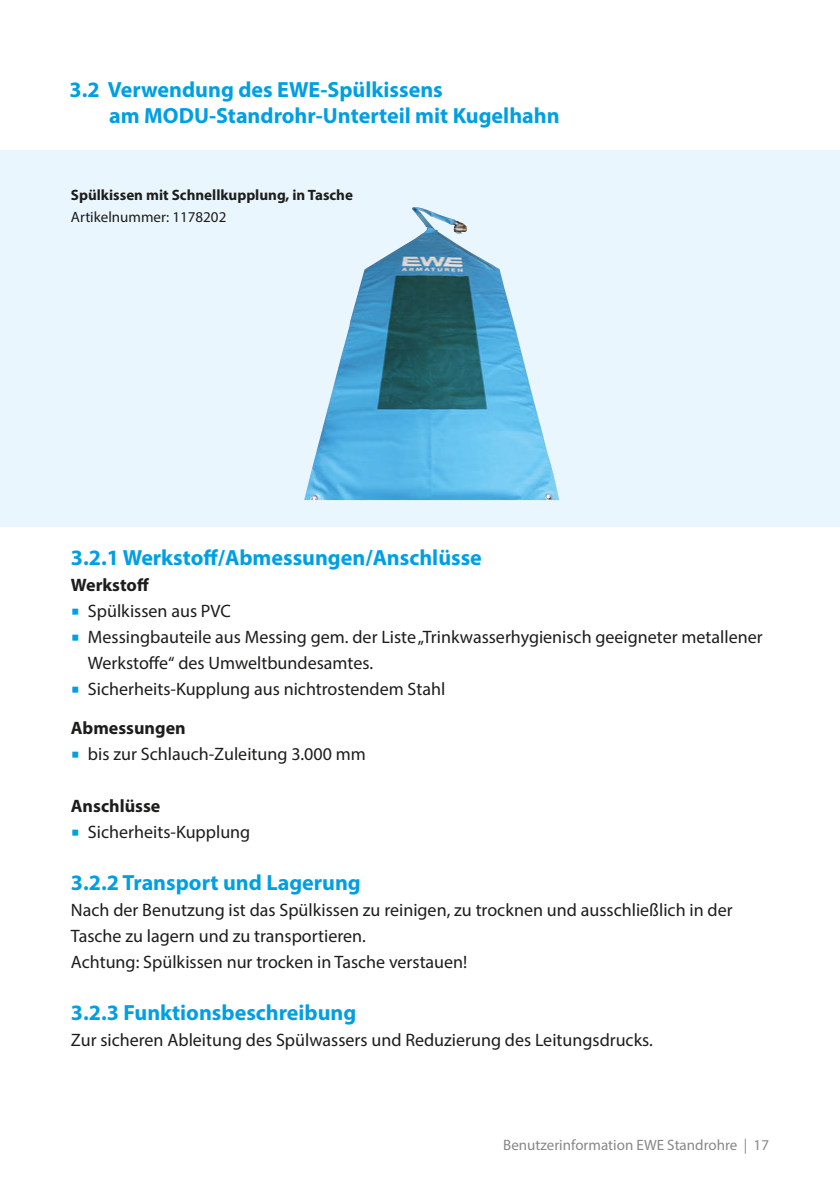
<style>
.page{position:relative;width:840px;height:1191px;background:#fff}
.page>*{position:absolute;margin:0;border:0;box-sizing:border-box;transform-origin:0 0}
.HL2_11_13pt{font:700 22px/26px "Myriad Pro";color:#009fe3}
.Fließtext_9_13pt{font:18px/26px "Myriad Pro";color:#1d1d1b}
.Zwischenheadline_sch{font:700 18px "Myriad Pro";color:#1d1d1b}
.HL2_11_13pt-2{font:700 18px "Myriad Pro";color:#1d1d1b}
.Beschriftungen_7_5_1{font:700 15px "Myriad Pro";color:#1d1d1b}
.t1{font:15px "Myriad Pro";color:#878787}
.Beschriftungen_7_5_1-2{font:15px "Myriad Pro";color:#1d1d1b}
</style>
<div class="page">
<div style="left:0;top:150px;width:839px;height:376px;background:#eaf6fe"></div>
<img style="left:304px;top:207px;width:255px;height:293px">
<p class="HL2_11_13pt" style="left:109px;top:76px;width:451px;text-indent:-40px">3.2 Verwendung des EWE-Spülkissens<br>am MODU-Standrohr-Unterteil mit Kugelhahn</p>
<p class="Beschriftungen_7_5_1" style="left:71px;top:185px;width:283px">Spülkissen mit Schnellkupplung, in Tasche</p>
<p class="Beschriftungen_7_5_1-2" style="left:71px;top:207px;width:157px">Artikelnummer: 1178202</p>
<p class="HL2_11_13pt" style="left:71px;top:544px;width:412px">3.2.1 Werkstoff/Abmessungen/Anschlüsse</p>
<p class="HL2_11_13pt-2" style="left:71px;top:573px;width:79px">Werkstoff</p>
<p class="Fließtext_9_13pt" style="left:88px;top:598px;width:144px">Spülkissen aus PVC</p>
<p class="Fließtext_9_13pt" style="left:88px;top:624px;width:675px">Messingbauteile aus Messing gem. der Liste „Trinkwasserhygienisch geeigneter metallener<br>Werkstoffe“ des Umweltbundesamtes.</p>
<p class="Fließtext_9_13pt" style="left:88px;top:676px;width:358px">Sicherheits-Kupplung aus nichtrostendem Stahl</p>
<p class="Zwischenheadline_sch" style="left:71px;top:716px;width:116px">Abmessungen</p>
<p class="Fließtext_9_13pt" style="left:88px;top:741px;width:279px">bis zur Schlauch-Zuleitung 3.000 mm</p>
<p class="Zwischenheadline_sch" style="left:71px;top:794px;width:91px">Anschlüsse</p>
<p class="Fließtext_9_13pt" style="left:88px;top:819px;width:164px">Sicherheits-Kupplung</p>
<p class="HL2_11_13pt" style="left:71px;top:869px;width:291px">3.2.2 Transport und Lagerung</p>
<p class="Fließtext_9_13pt" style="left:71px;top:897px;width:662px">Nach der Benutzung ist das Spülkissen zu reinigen, zu trocknen und ausschließlich in der<br>Tasche zu lagern und zu transportieren.</p>
<p class="Fließtext_9_13pt" style="left:71px;top:949px;width:398px">Achtung: Spülkissen nur trocken in Tasche verstauen!</p>
<p class="HL2_11_13pt" style="left:71px;top:999px;width:287px">3.2.3 Funktionsbeschreibung</p>
<p class="Fließtext_9_13pt" style="left:71px;top:1027px;width:583px">Zur sicheren Ableitung des Spülwassers und Reduzierung des Leitungsdrucks.</p>
<p class="t1" style="left:503px;top:1136px;width:267px">Benutzerinformation EWE Standrohre | 17</p>
</div>
